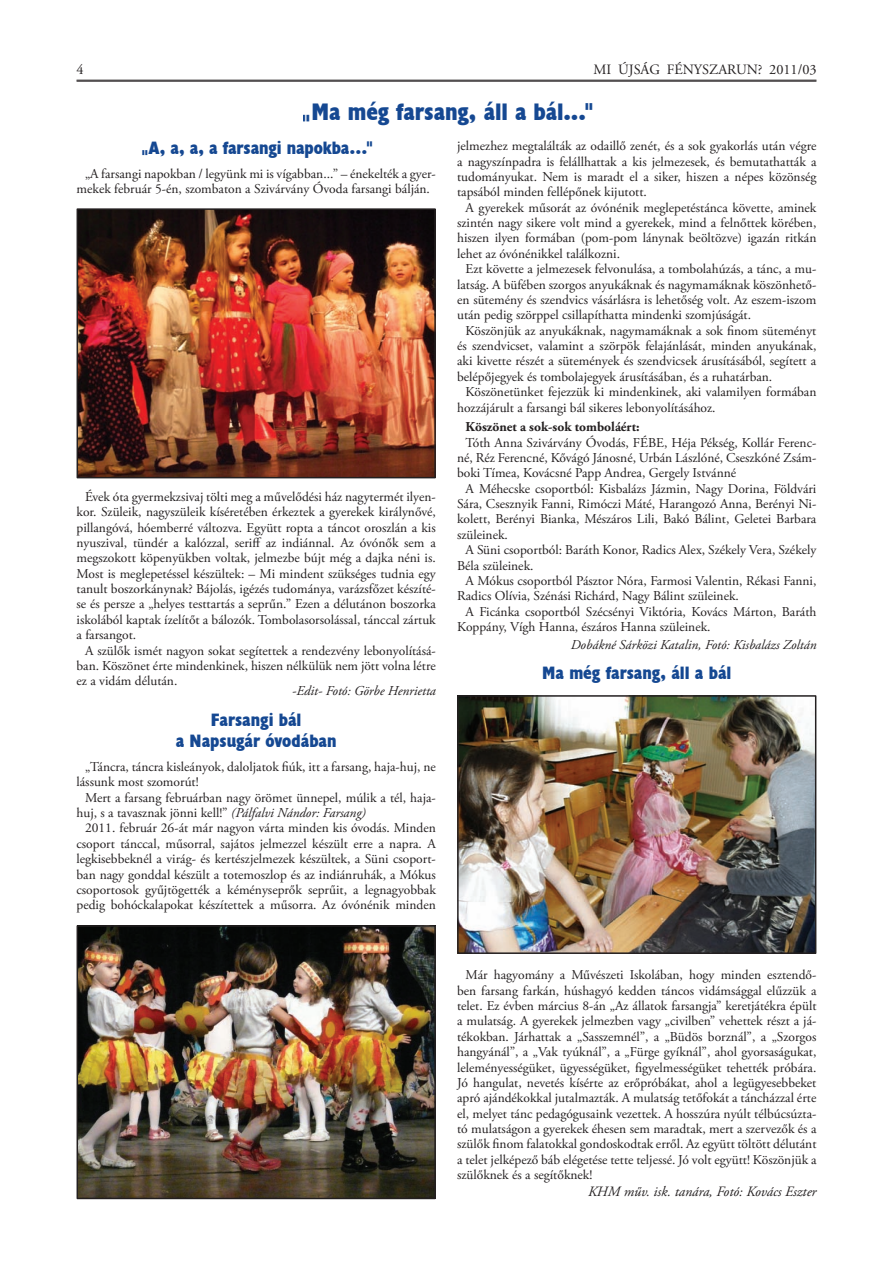
<style>
.page{position:relative;width:893px;height:1263px;background:#fff}
.page>*{position:absolute;margin:0;border:0;box-sizing:border-box;transform-origin:0 0}
.t1{font:24px "Husa HU";letter-spacing:-.005em;color:#154892}
.t2{font:18px/21px "Husa HU";color:#154892;text-align:center}
.t3{font:italic 14.25px "Adobe Garamond Pro";color:#231f20}
.t4{font:14.25px "Adobe Garamond Pro";color:#231f20}
.t5{font:13.5px/15.5px "Adobe Garamond Pro";color:#231f20;text-align:justify}
.t6{font:italic 13.5px "Adobe Garamond Pro";color:#231f20}
.t7{font:700 13.5px "Adobe Garamond Pro";color:#231f20}
.s1{font-style:italic}
</style>
<div class="page">
<hr style="left:77px;top:80px;width:739px;height:1px;background:#231f20">
<hr style="left:77px;top:81px;width:739px;height:1px;background:#231f20">
<img style="left:460px;top:698px;width:353px;height:253px">
<div style="left:457px;top:695px;width:359px;height:259px;border:2px solid #231f20"></div>
<img style="left:80px;top:211px;width:353px;height:264px">
<div style="left:77px;top:208px;width:359px;height:270px;border:2px solid #231f20"></div>
<img style="left:80px;top:928px;width:353px;height:268px">
<div style="left:77px;top:925px;width:359px;height:274px;border:2px solid #231f20"></div>
<p class="t4" style="left:593px;top:61px;width:225px">MI ÚJSÁG FÉNYSZARUN? 2011/03</p>
<h1 class="t1" style="left:300px;top:97px;width:295px">„Ma még farsang, áll a bál...”</h1>
<h2 class="t2" style="left:140px;top:137px;width:234px">„A, a, a, a farsangi napokba…”</h2>
<p class="t5" style="left:77px;top:166px;width:361px;text-indent:9px">„A farsangi napokban / legyünk mi is vígabban...” – énekelték a gyer&shy;mekek február 5-én, szombaton a Szivárvány Óvoda farsangi bálján.</p>
<p class="t5" style="left:77px;top:489px;width:361px;text-indent:9px">Évek óta gyermekzsivaj tölti meg a művelődési ház nagytermét ilyen&shy;kor. Szüleik, nagyszüleik kíséretében érkeztek a gyere-kek királynővé, pillangóvá, hóemberré változva. Együtt ropta a táncot oroszlán a kis nyuszival, tündér a kalózzal, seriff az indiánnal. Az óvónők sem a megszokott köpenyükben voltak, jelmezbe bújt még a dajka néni is.<br>Most is meglepetéssel készültek: – Mi mindent szükséges tudnia egy tanult boszorkánynak? Bájolás, igézés tudománya, varázsfőzet készíté&shy;se és persze a „helyes testtartás a seprűn.” Ezen a délutánon boszorka iskolából kaptak ízelítőt a bálozók. Tombolasorsolással, tánccal zártuk a farsangot.</p>
<p class="t5" style="left:77px;top:643px;width:361px;text-indent:9px">A szülők ismét nagyon sokat segítettek a rendezvény lebonyolításá&shy;ban. Köszönet érte mindenkinek, hiszen nélkülük nem jött volna létre ez a vidám délután.</p>
<p class="t6" style="left:292px;top:682px;width:145px">-Edit- Fotó: Görbe Henrietta</p>
<h2 class="t2" style="left:176px;top:709px;width:162px">Farsangi bál<br>a Napsugár óvodában</h2>
<p class="t5" style="left:77px;top:759px;width:361px;text-indent:9px">„Táncra, táncra kisleányok, daloljatok fiúk, itt a farsang, haja-huj, ne lássunk most szomorút!</p>
<p class="t5" style="left:77px;top:790px;width:361px;text-indent:9px">Mert a farsang februárban nagy örömet ünnepel, múlik a tél, haja&shy;huj, s a tavasznak jönni kell!” <span class="s1">(Pálfalvi Nándor: Farsang)</span></p>
<p class="t5" style="left:77px;top:821px;width:361px;text-indent:9px">2011. február 26-át már nagyon várta minden kis óvodás. Minden csoport tánccal, műsorral, sajátos jelmezzel készült erre a napra. A legkisebbeknél a virág- és kertészjelmezek készültek, a Süni csoport&shy;ban nagy gonddal készült a totemoszlop és az indiánruhák, a Mókus csoportosok gyűjtögették a kéményseprők seprűit, a legnagyobbak pedig bohóckalapokat készítettek a műsorra. Az óvónénik minden</p>
<p class="t5" style="left:457px;top:139px;width:361px">jelmezhez megtalálták az odaillő zenét, és a sok gyakorlás után végre a nagyszínpadra is felállhattak a kis jelmezesek, és bemutathatták a tudományukat. Nem is maradt el a siker, hiszen a népes közönség tapsából minden fellépőnek kijutott.</p>
<p class="t5" style="left:457px;top:200px;width:361px;text-indent:9px">A gyerekek műsorát az óvónénik meglepetéstánca követte, aminek szintén nagy sikere volt mind a gyerekek, mind a felnőttek körében, hiszen ilyen formában (pom-pom lánynak beöltözve) igazán ritkán lehet az óvónénikkel találkozni.</p>
<p class="t5" style="left:457px;top:262px;width:361px;text-indent:9px">Ezt követte a jelmezesek felvonulása, a tombolahúzás, a tánc, a mu&shy;latság. A büfében szorgos anyukáknak és nagymamáknak köszönhető&shy;en sütemény és szendvics vásárlásra is lehetőség volt. Az eszem-iszom után pedig szörppel csillapíthatta mindenki szomjúságát.</p>
<p class="t5" style="left:457px;top:323px;width:361px;text-indent:9px">Köszönjük az anyukáknak, nagymamáknak a sok finom süteményt és szendvicset, valamint a szörpök felajánlását, minden anyukának, aki kivette részét a sütemények és szendvicsek árusításából, segített a belépőjegyek és tombolajegyek árusításában, és a ruhatárban.</p>
<p class="t5" style="left:457px;top:385px;width:361px;text-indent:9px">Köszönetünket fejezzük ki mindenkinek, aki valamilyen formában hozzájárult a farsangi bál sikeres lebonyolításához.</p>
<p class="t7" style="left:466px;top:419px;width:175px">Köszönet a sok-sok tomboláért:</p>
<p class="t5" style="left:457px;top:435px;width:361px;text-indent:9px">Tóth Anna Szivárvány Óvodás, FÉBE, Héja Pékség, Kollár Ferenc&shy;né, Réz Ferencné, Kővágó Jánosné, Urbán Lászlóné, Cseszkóné Zsám&shy;boki Tímea, Kovácsné Papp Andrea, Gergely Istvánné</p>
<p class="t5" style="left:457px;top:481px;width:361px;text-indent:9px">A Méhecske csoportból: Kisbalázs Jázmin, Nagy Dorina, Földvári Sára, Csesznyik Fanni, Rimóczi Máté, Harangozó Anna, Berényi Ni&shy;kolett, Berényi Bianka, Mészáros Lili, Bakó Bálint, Geletei Barbara szüleinek.</p>
<p class="t5" style="left:457px;top:543px;width:361px;text-indent:9px">A Süni csoportból: Baráth Konor, Radics Alex, Székely Vera, Székely<br>Béla szüleinek.</p>
<p class="t5" style="left:457px;top:573px;width:361px;text-indent:9px">A Mókus csoportból Pásztor Nóra, Farmosi Valentin, Rékasi Fanni,<br>Radics Olívia, Szénási Richárd, Nagy Bálint szüleinek.</p>
<p class="t5" style="left:457px;top:604px;width:361px;text-indent:9px">A Ficánka csoportból Szécsényi Viktória, Kovács Márton, Baráth<br>Koppány, Vígh Hanna, észáros Hanna szüleinek.</p>
<p class="t6" style="left:571px;top:637px;width:247px">Dobákné Sárközi Katalin, Fotó: Kisbalázs Zoltán</p>
<h2 class="t2" style="left:542px;top:661px;width:191px">Ma még farsang, áll a bál</h2>
<p class="t5" style="left:457px;top:968px;width:361px;text-indent:9px">Már hagyomány a Művészeti Iskolában, hogy minden esztendő&shy;ben farsang farkán, húshagyó kedden táncos vidámsággal elűzzük a telet. Ez évben március 8-án „Az állatok farsangja” keretjátékra épült a mulatság. A gyerekek jelmezben vagy „civilben” vehettek részt a já&shy;tékokban. Járhattak a „Sasszemnél”, a „Büdös borznál”, a „Szorgos hangyánál”, a „Vak tyúknál”, a „Fürge gyíknál”, ahol gyorsaságukat, leleményességüket, ügyességüket, figyelmességüket tehették próbára.<br>Jó hangulat, nevetés kísérte az erőpróbákat, ahol a legügyesebbeket apró ajándékokkal jutalmazták. A mulatság tetőfokát a táncházzal érte el, melyet tánc pedagógusaink vezettek. A hosszúra nyúlt télbúcsúzta&shy;tó mulatságon a gyerekek éhesen sem maradtak, mert a szervezők és a szülők finom falatokkal gondoskodtak erről. Az együtt töltött délutánt a telet jelképező báb elégetése tette teljessé. Jó volt együtt! Köszönjük a szülőknek és a segítőknek!</p>
<p class="t3" style="left:588px;top:1183px;width:230px">KHM műv. isk. tanára, Fotó: Kovács Eszter</p>
</div>
